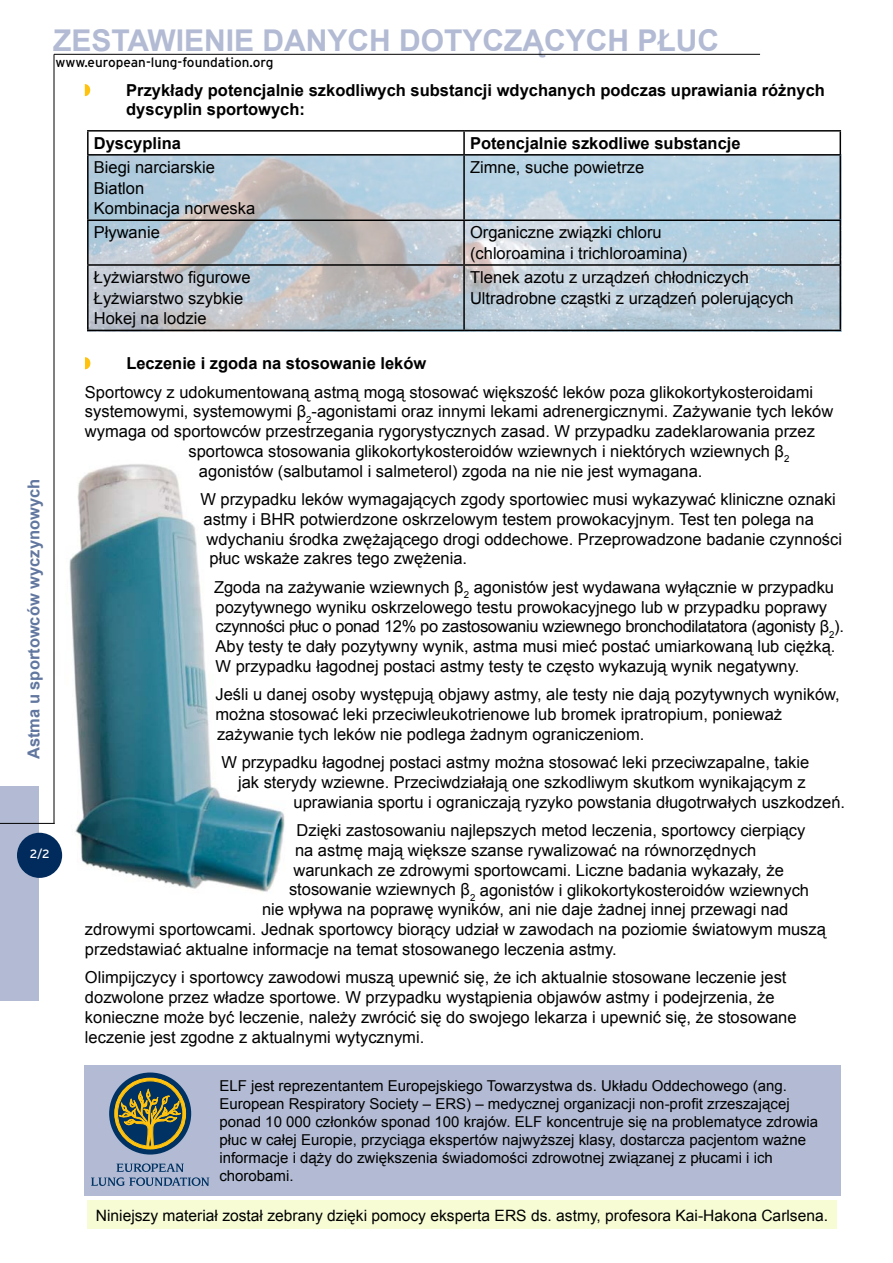
<style>
.page{position:relative;width:893px;height:1263px;background:#fff}
.page>*{position:absolute;margin:0;border:0;box-sizing:border-box;transform-origin:0 0}
.t1{font:700 30px "Arial";color:#b2bbd3}
.t2{font:16.5px/19.8px "Arial";color:#000}
.t3{font:700 16.5px/19.8px "Arial";color:#000}
.t4{font:700 16.5px "Arial";color:#62779f}
.t5{font:15.6px "Arial";color:#000}
.t6{font:15px/18px "Arial";color:#000}
.t7{font:13.5px "Interstate";color:#000}
.t8{font:12px "Interstate";color:#fff}
</style>
<div class="page">
<div style="left:87px;top:1201px;width:750px;height:28px;background:#f7fcd5"></div>
<div style="left:84px;top:1065px;width:756px;height:130px;background:#b2bbd3"></div>
<div style="left:109px;top:1072px;width:82px;height:82px;background:#003263;border-radius:50%"></div>
<svg style="left:91px;top:1163px;width:118px;height:23px"></svg>
<svg style="left:114px;top:1078px;width:72px;height:71px"></svg>
<img style="left:61px;top:464px;width:224px;height:428px">
<svg style="left:85px;top:357px;width:5px;height:12px"></svg>
<img style="left:89px;top:156px;width:751px;height:174px">
<hr style="left:463px;top:132px;width:2px;height:22px;background:#000">
<hr style="left:463px;top:156px;width:2px;height:63px;background:#000">
<hr style="left:87px;top:219px;width:377px;height:2px;background:#000">
<hr style="left:464px;top:219px;width:377px;height:2px;background:#000">
<hr style="left:463px;top:221px;width:2px;height:43px;background:#000">
<hr style="left:87px;top:264px;width:377px;height:2px;background:#000">
<hr style="left:464px;top:264px;width:377px;height:2px;background:#000">
<hr style="left:463px;top:266px;width:2px;height:64px;background:#000">
<hr style="left:87px;top:154px;width:377px;height:2px;background:#000">
<hr style="left:464px;top:154px;width:377px;height:2px;background:#000">
<hr style="left:87px;top:130px;width:377px;height:2px;background:#000">
<hr style="left:87px;top:132px;width:2px;height:22px;background:#000">
<hr style="left:464px;top:130px;width:377px;height:2px;background:#000">
<svg style="left:840px;top:132px;width:1px;height:22px"></svg>
<hr style="left:87px;top:156px;width:2px;height:63px;background:#000">
<hr style="left:840px;top:156px;width:1px;height:63px;background:#000">
<hr style="left:87px;top:221px;width:2px;height:43px;background:#000">
<hr style="left:840px;top:221px;width:1px;height:43px;background:#000">
<hr style="left:87px;top:266px;width:2px;height:64px;background:#000">
<hr style="left:840px;top:266px;width:1px;height:64px;background:#000">
<hr style="left:87px;top:330px;width:377px;height:1px;background:#000">
<hr style="left:464px;top:330px;width:377px;height:1px;background:#000">
<svg style="left:85px;top:84px;width:5px;height:12px"></svg>
<div style="left:0;top:786px;width:38px;height:214px;background:#b2bbd3"></div>
<div style="left:17px;top:833px;width:45px;height:45px;background:#002b5c;border-radius:50%"></div>
<hr style="left:54px;top:54px;width:1px;height:769px;background:#000">
<hr style="left:54px;top:54px;width:706px;height:1px;background:#000">
<hr style="left:0;top:823px;width:55px;height:1px;background:#000">
<h1 class="t1" style="left:53px;top:21px;width:668px">ZESTAWIENIE DANYCH DOTYCZĄCYCH PŁUC</h1>
<p class="t7" style="left:56px;top:54px;width:219px">www.european-lung-foundation.org</p>
<p class="t3" style="left:126px;top:80px;width:700px">Przykłady potencjalnie szkodliwych substancji wdychanych podczas uprawiania różnych dyscyplin sportowych:</p>
<p class="t4" style="left:23px;top:759px;width:282px;rotate:-90deg">Astma u sportowców wyczynowych</p>
<p class="t8" style="left:30px;top:847px;width:21px">2/2</p>
<p class="t3" style="left:94px;top:134px;width:89px">Dyscyplina</p>
<p class="t3" style="left:470px;top:134px;width:272px">Potencjalnie szkodliwe substancje</p>
<p class="t2" style="left:94px;top:157px;width:163px;line-height:20.7px">Biegi narciarskie<br>Biatlon<br>Kombinacja norweska</p>
<p class="t2" style="left:470px;top:157px;width:176px">Zimne, suche powietrze</p>
<p class="t2" style="left:94px;top:223px;width:68px">Pływanie</p>
<p class="t2" style="left:470px;top:222px;width:219px;line-height:20.7px">Organiczne związki chloru (chloroamina i trichloroamina)</p>
<p class="t2" style="left:94px;top:267px;width:158px;line-height:20.7px">Łyżwiarstwo figurowe<br>Łyżwiarstwo szybkie<br>Hokej na lodzie</p>
<p class="t2" style="left:470px;top:267px;width:325px;line-height:20.7px">Tlenek azotu z urządzeń chłodniczych<br>Ultradrobne cząstki z urządzeń polerujących</p>
<p class="t3" style="left:126px;top:354px;width:301px">Leczenie i zgoda na stosowanie leków</p>
<p class="t2" style="left:85px;top:382px;width:730px">Sportowcy z udokumentowaną astmą mogą stosować większość leków poza glikokortykosteroidami</p>
<p class="t2" style="left:85px;top:402px;width:750px">systemowymi, systemowymi β<sub>2</sub>-agonistami oraz innymi lekami adrenergicznymi. Zażywanie tych leków</p>
<p class="t2" style="left:85px;top:422px;width:731px">wymaga od sportowców przestrzegania rygorystycznych zasad. W przypadku zadeklarowania przez</p>
<p class="t2" style="left:188px;top:441px;width:602px">sportowca stosowania glikokortykosteroidów wziewnych i niektórych wziewnych β<sub>2</sub></p>
<p class="t2" style="left:199px;top:461px;width:505px">agonistów (salbutamol i salmeterol) zgoda na nie nie jest wymagana.</p>
<p class="t2" style="left:200px;top:489px;width:637px">W przypadku leków wymagających zgody sportowiec musi wykazywać kliniczne oznaki</p>
<p class="t2" style="left:203px;top:509px;width:612px">astmy i BHR potwierdzone oskrzelowym testem prowokacyjnym. Test ten polega na</p>
<p class="t2" style="left:206px;top:529px;width:637px">wdychaniu środka zwężającego drogi oddechowe. Przeprowadzone badanie czynności</p>
<p class="t2" style="left:209px;top:549px;width:259px">płuc wskaże zakres tego zwężenia.</p>
<p class="t2" style="left:214px;top:577px;width:631px">Zgoda na zażywanie wziewnych β<sub>2</sub> agonistów jest wydawana wyłącznie w przypadku pozytywnego wyniku oskrzelowego testu prowokacyjnego lub w przypadku poprawy czynności płuc o ponad 12% po zastosowaniu wziewnego bronchodilatatora (agonisty β<sub>2</sub>).<br>Aby testy te dały pozytywny wynik, astma musi mieć postać umiarkowaną lub ciężką.<br>W przypadku łagodnej postaci astmy testy te często wykazują wynik negatywny.</p>
<p class="t2" style="left:215px;top:685px;width:626px">Jeśli u danej osoby występują objawy astmy, ale testy nie dają pozytywnych wyników, można stosować leki przeciwleukotrienowe lub bromek ipratropium, ponieważ zażywanie tych leków nie podlega żadnym ograniczeniom.</p>
<p class="t2" style="left:221px;top:753px;width:589px">W przypadku łagodnej postaci astmy można stosować leki przeciwzapalne, takie</p>
<p class="t2" style="left:238px;top:772px;width:569px">jak sterydy wziewne. Przeciwdziałają one szkodliwym skutkom wynikającym z</p>
<p class="t2" style="left:293px;top:792px;width:553px">uprawiania sportu i ograniczają ryzyko powstania długotrwałych uszkodzeń.</p>
<p class="t2" style="left:297px;top:820px;width:510px">Dzięki zastosowaniu najlepszych metod leczenia, sportowcy cierpiący</p>
<p class="t2" style="left:295px;top:840px;width:463px">na astmę mają większe szanse rywalizować na równorzędnych</p>
<p class="t2" style="left:293px;top:860px;width:492px">warunkach ze zdrowymi sportowcami. Liczne badania wykazały, że</p>
<p class="t2" style="left:289px;top:880px;width:522px">stosowanie wziewnych β<sub>2</sub> agonistów i glikokortykosteroidów wziewnych</p>
<p class="t2" style="left:262px;top:900px;width:528px">nie wpływa na poprawę wyników, ani nie daje żadnej innej przewagi nad</p>
<p class="t2" style="left:85px;top:919px;width:742px">zdrowymi sportowcami. Jednak sportowcy biorący udział w zawodach na poziomie światowym muszą</p>
<p class="t2" style="left:85px;top:939px;width:533px">przedstawiać aktualne informacje na temat stosowanego leczenia astmy.</p>
<p class="t2" style="left:85px;top:968px;width:713px">Olimpijczycy i sportowcy zawodowi muszą upewnić się, że ich aktualnie stosowane leczenie jest dozwolone przez władze sportowe. W przypadku wystąpienia objawów astmy i podejrzenia, że konieczne może być leczenie, należy zwrócić się do swojego lekarza i upewnić się, że stosowane leczenie jest zgodne z aktualnymi wytycznymi.</p>
<p class="t6" style="left:219px;top:1077px;width:600px">ELF jest reprezentantem Europejskiego Towarzystwa ds. Układu Oddechowego (ang.<br>European Respiratory Society – ERS) – medycznej organizacji non-profit zrzeszającej ponad 10 000 członków sponad 100 krajów. ELF koncentruje się na problematyce zdrowia płuc w całej Europie, przyciąga ekspertów najwyższej klasy, dostarcza pacjentom ważne informacje i dąży do zwiększenia świadomości zdrowotnej związanej z płucami i ich chorobami.</p>
<p class="t5" style="left:96px;top:1205px;width:734px">Niniejszy materiał został zebrany dzięki pomocy eksperta ERS ds. astmy, profesora Kai-Hakona Carlsena.</p>
</div>
